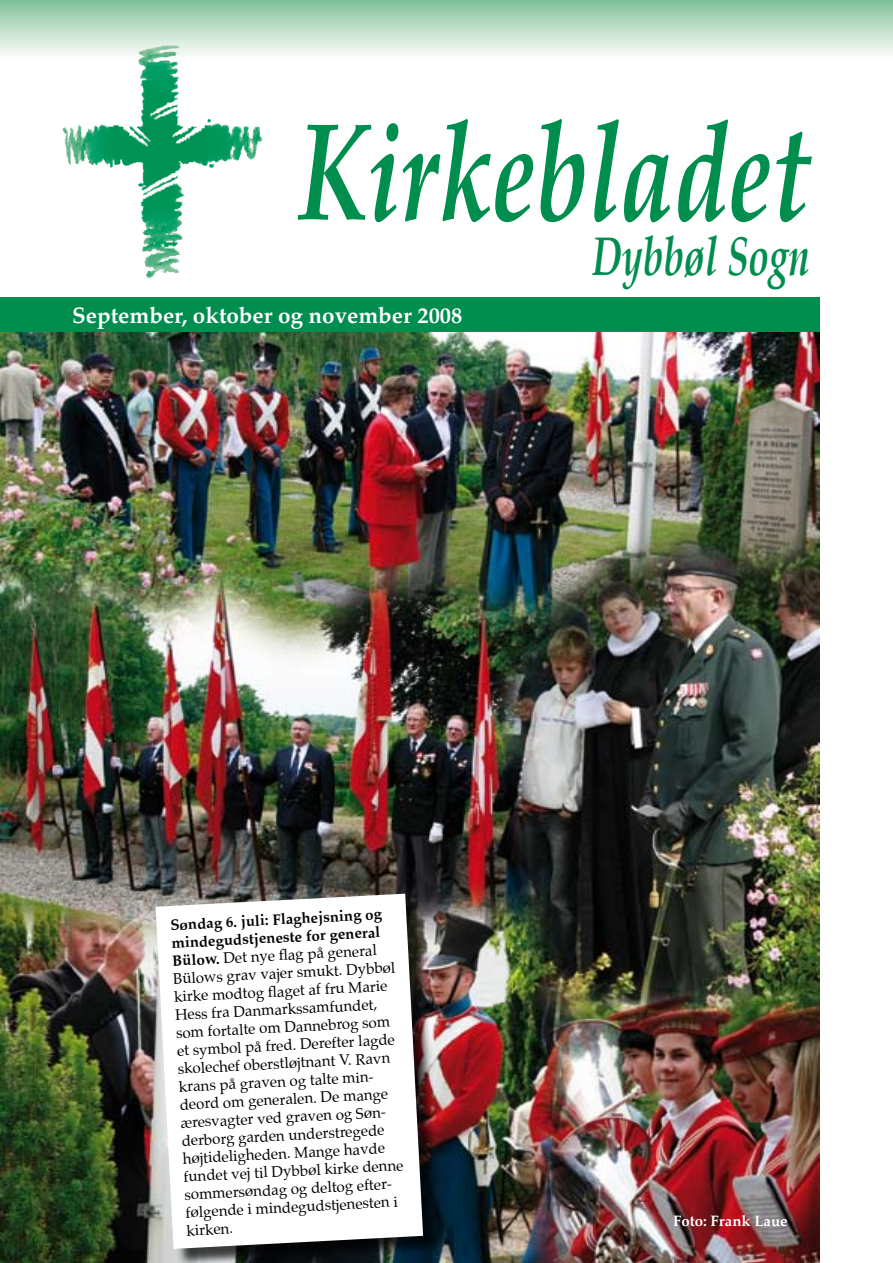
<style>
.page{position:relative;width:893px;height:1263px;background:#fff}
.page>*{position:absolute;margin:0;border:0;box-sizing:border-box;transform-origin:0 0}
.t1{font:italic 700 139.05px "Palatino";color:#008e4f;scale:.7 1}
.t2{font:italic 700 54.3px "Palatino";color:#008e4f;scale:.7 1}
.t3{font:700 22.35px "Palatino";color:#fff}
.t4{font:15px/18px "Palatino";color:#000}
.t5{font:700 15px "Palatino";color:#fff}
.s1{font-weight:700}
</style>
<div class="page">
<img style="left:0;top:332px;width:819px;height:931px">
<div style="left:0;top:0;width:893px;height:60px;background:linear-gradient(to bottom,#83c099,#fffefd)"></div>
<div style="left:0;top:298px;width:819px;height:34px;background:#008e4f"></div>
<img style="left:135px;top:45px;width:62px;height:95px">
<div style="left:157px;top:895px;width:285px;height:368px;background:#000;opacity:.75"></div>
<svg style="left:156px;top:894px;width:267px;height:355px"></svg>
<h1 class="t1" style="left:297px;top:62px;width:733px">Kirkebladet</h1>
<h2 class="t2" style="left:592px;top:213px;width:312px">Dybbøl Sogn</h2>
<h3 class="t3" style="left:72px;top:296px;width:391px">September, oktober og november 2008</h3>
<p class="t4" style="left:170px;top:916px;width:224px;rotate:-3deg"><span class="s1">Søndag 6. juli: Flaghejsning og mindegudstjeneste for general<br>Bülow.</span> Det nye fl ag på general<br>Bülows grav vajer smukt. Dybbøl kirke modtog fl aget af fru Marie<br>Hess fra Danmarkssamfundet, som fortalte om Dannebrog som et symbol på fred. Derefter lagde skolechef oberstløjtnant V. Ravn krans på graven og talte min&shy;deord om generalen. De mange æresvagter ved graven og Søn&shy;derborg garden understregede højtideligheden. Mange havde fundet vej til Dybbøl kirke denne sommersøndag og deltog efter&shy;følgende i mindegudstjenesten i kirken.</p>
<p class="t5" style="left:673px;top:1208px;width:116px">Foto: Frank Laue</p>
</div>
